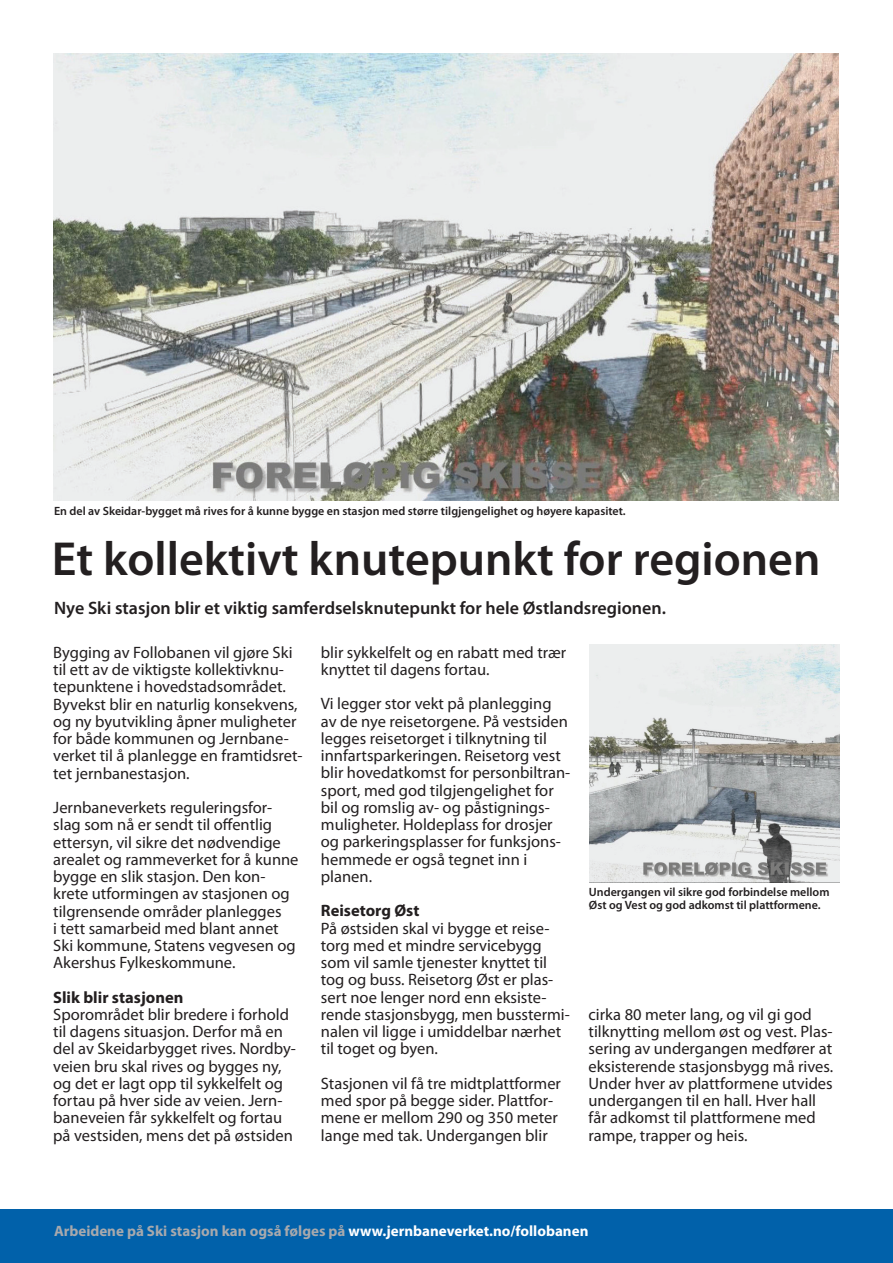
<style>
.page{position:relative;width:893px;height:1263px;background:#fff}
.page>*{position:absolute;margin:0;border:0;box-sizing:border-box;transform-origin:0 0}
.t1{font:600 48px "Myriad Pro";color:#231f20}
.t2{font:600 18px "Myriad Pro";color:#231f20}
.t3{font:16.5px/17.2px "Myriad Pro";color:#231f20}
.t4{font:700 16.5px "Myriad Pro";color:#231f20}
.t5{font:700 15px "Myriad Pro";color:#a8a9ad}
.t6{font:600 12px/13.5px "Myriad Pro";color:#231f20}
.s1{color:#fff}
</style>
<div class="page">
<div style="left:0;top:1209px;width:893px;height:54px;background:#0161aa"></div>
<img style="left:590px;top:644px;width:249px;height:238px">
<img style="left:53px;top:53px;width:786px;height:447px">
<p class="t6" style="left:54px;top:504px;width:573px">En del av Skeidar-bygget må rives for å kunne bygge en stasjon med større tilgjengelighet og høyere kapasitet.</p>
<h1 class="t1" style="left:52px;top:529px;width:770px">Et kollektivt knutepunkt for regionen</h1>
<p class="t2" style="left:54px;top:596px;width:613px">Nye Ski stasjon blir et viktig samferdselsknutepunkt for hele Østlandsregionen.</p>
<p class="t3" style="left:53px;top:643px;width:251px">Bygging av Follobanen vil gjøre Ski til ett av de viktigste kollektivknu&shy;tepunktene i hovedstadsområdet.<br>Byvekst blir en naturlig konsekvens, og ny byutvikling åpner muligheter for både kommunen og Jernbane&shy;verket til å planlegge en framtidsret&shy;tet jernbanestasjon.</p>
<p class="t3" style="left:53px;top:799px;width:247px">Jernbaneverkets reguleringsfor&shy;slag som nå er sendt til offentlig ettersyn, vil sikre det nødvendige arealet og rammeverket for å kunne bygge en slik stasjon. Den kon&shy;krete utformingen av stasjonen og tilgrensende områder planlegges<br>i tett samarbeid med blant annet<br>Ski kommune, Statens vegvesen og<br>Akershus Fylkeskommune.</p>
<p class="t4" style="left:53px;top:986px;width:132px">Slik blir stasjonen</p>
<p class="t3" style="left:53px;top:1005px;width:244px">Sporområdet blir bredere i forhold til dagens situasjon. Derfor må en del av Skeidarbygget rives. Nordby&shy;veien bru skal rives og bygges ny, og det er lagt opp til sykkelfelt og fortau på hver side av veien. Jern&shy;baneveien får sykkelfelt og fortau på vestsiden, mens det på østsiden</p>
<p class="t3" style="left:321px;top:643px;width:247px">blir sykkelfelt og en rabatt med trær knyttet til dagens fortau.</p>
<p class="t3" style="left:321px;top:695px;width:251px">Vi legger stor vekt på planlegging av de nye reisetorgene. På vestsiden legges reisetorget i tilknytning til innfartsparkeringen. Reisetorg vest blir hovedatkomst for personbiltran&shy;sport, med god tilgjengelighet for bil og romslig av- og påstignings&shy;muligheter. Holdeplass for drosjer og parkeringsplasser for funksjons&shy;hemmede er også tegnet inn i planen.</p>
<p class="t4" style="left:321px;top:900px;width:100px">Reisetorg Øst</p>
<p class="t3" style="left:321px;top:919px;width:250px">På østsiden skal vi bygge et reise&shy;torg med et mindre servicebygg som vil samle tjenester knyttet til tog og buss. Reisetorg Øst er plas&shy;sert noe lenger nord enn eksiste&shy;rende stasjonsbygg, men busstermi&shy;nalen vil ligge i umiddelbar nærhet til toget og byen.</p>
<p class="t3" style="left:321px;top:1074px;width:242px">Stasjonen vil få tre midtplattformer med spor på begge sider. Plattfor&shy;mene er mellom 290 og 350 meter lange med tak. Undergangen blir</p>
<p class="t6" style="left:589px;top:885px;width:242px">Undergangen vil sikre god forbindelse mellom<br>Øst og Vest og god adkomst til plattformene.</p>
<p class="t3" style="left:589px;top:1005px;width:246px">cirka 80 meter lang, og vil gi god tilknytting mellom øst og vest. Plas&shy;sering av undergangen medfører at eksisterende stasjonsbygg må rives.<br>Under hver av plattformene utvides undergangen til en hall. Hver hall får adkomst til plattformene med rampe, trapper og heis.</p>
<p class="t5" style="left:54px;top:1221px;width:536px">Arbeidene på Ski stasjon kan også følges på <span class="s1">www.jernbaneverket.no/follobanen</span></p>
</div>
